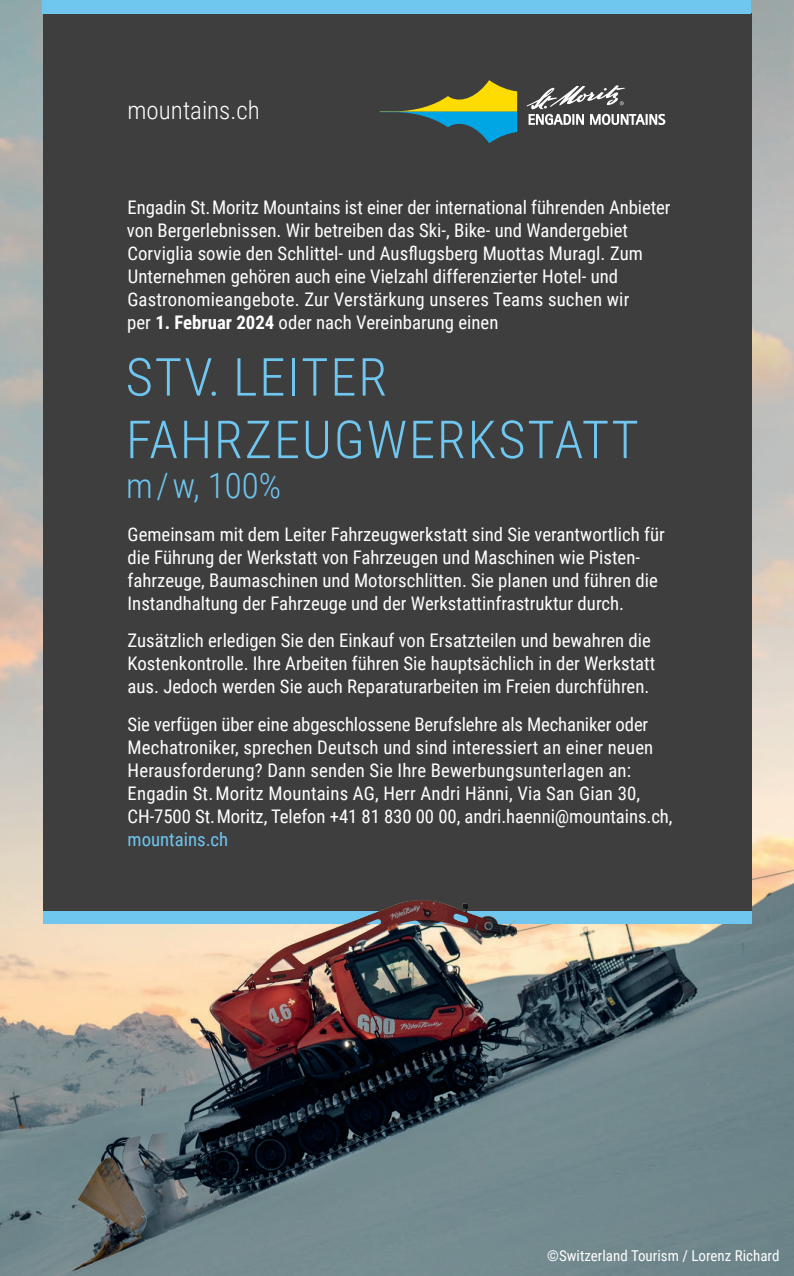
<style>
.page{position:relative;width:794px;height:1276px;background:#fff}
.page>*{position:absolute;margin:0;border:0;box-sizing:border-box;transform-origin:0 0}
.Funktion{font:300 52.5px/62.5px "Roboto Condensed";letter-spacing:.035em;color:#6fc6ef}
.Stellenprozent{font:300 35px "Roboto Condensed";color:#6fc6ef}
.Website{font:300 25px "Roboto Condensed";color:#fff}
.Lauftext{font:18.75px/23px "Roboto Condensed";color:#fff}
.Aufzählung{font:15px "Roboto Condensed";color:#fff}
.s1{font-weight:700}
.s2{color:#6fc6ef}
</style>
<div class="page">
<img style="left:0;top:0;width:794px;height:1276px">
<div style="left:43px;top:13px;width:708px;height:910px;background:#3e3e3f"></div>
<div style="left:43px;top:0;width:708px;height:13px;background:#6fc6ef"></div>
<div style="left:43px;top:911px;width:708px;height:12px;background:#6fc6ef"></div>
<svg style="left:380px;top:80px;width:137px;height:63px"></svg>
<svg style="left:526px;top:85px;width:139px;height:40px"></svg>
<img style="left:245px;top:900px;width:263px;height:86px">
<p class="Website" style="left:128px;top:92px;width:134px">mountains.ch</p>
<p class="Lauftext" style="left:127px;top:195px;width:545px">Engadin St. Moritz Mountains ist einer der international führenden Anbieter von Bergerlebnissen. Wir betreiben das Ski-, Bike- und Wandergebiet Corviglia sowie den Schlittel- und Ausflugsberg Muottas Muragl. Zum Unternehmen gehören auch eine Vielzahl differenzierter Hotel- und Gastronomieangebote. Zur Verstärkung unseres Teams suchen wir<br>per <span class="s1">1. Februar 2024</span> oder nach Vereinbarung einen</p>
<p class="Funktion" style="left:126px;top:344px;width:514px">STV. LEITER<br>FAHRZEUGWERKSTATT</p>
<p class="Stellenprozent" style="left:126px;top:461px;width:157px">m / w, 100%</p>
<p class="Lauftext" style="left:128px;top:522px;width:538px">Gemeinsam mit dem Leiter Fahrzeugwerkstatt sind Sie verantwortlich für die Führung der Werkstatt von Fahrzeugen und Maschinen wie Pisten&shy;fahrzeuge, Baumaschinen und Motorschlitten. Sie planen und führen die Instandhaltung der Fahrzeuge und der Werkstattinfrastruktur durch.</p>
<p class="Lauftext" style="left:128px;top:628px;width:529px">Zusätzlich erledigen Sie den Einkauf von Ersatzteilen und bewahren die<br>Kostenkontrolle. Ihre Arbeiten führen Sie hauptsächlich in der Werkstatt aus. Jedoch werden Sie auch Reparaturarbeiten im Freien durchführen.</p>
<p class="Lauftext" style="left:128px;top:712px;width:546px">Sie verfügen über eine abgeschlossene Berufslehre als Mechaniker oder Mechatroniker, sprechen Deutsch und sind interessiert an einer neuen Herausforderung? Dann senden Sie Ihre Bewerbungsunterlagen an:<br>Engadin St. Moritz Mountains AG, Herr Andri Hänni, Via San Gian 30, CH-7500 St. Moritz, Telefon +41 81 830 00 00, andri.haenni@mountains.ch, <span class="s2">mountains.ch</span></p>
<p class="Aufzählung" style="left:547px;top:1245px;width:234px">©Switzerland Tourism / Lorenz Richard</p>
</div>
